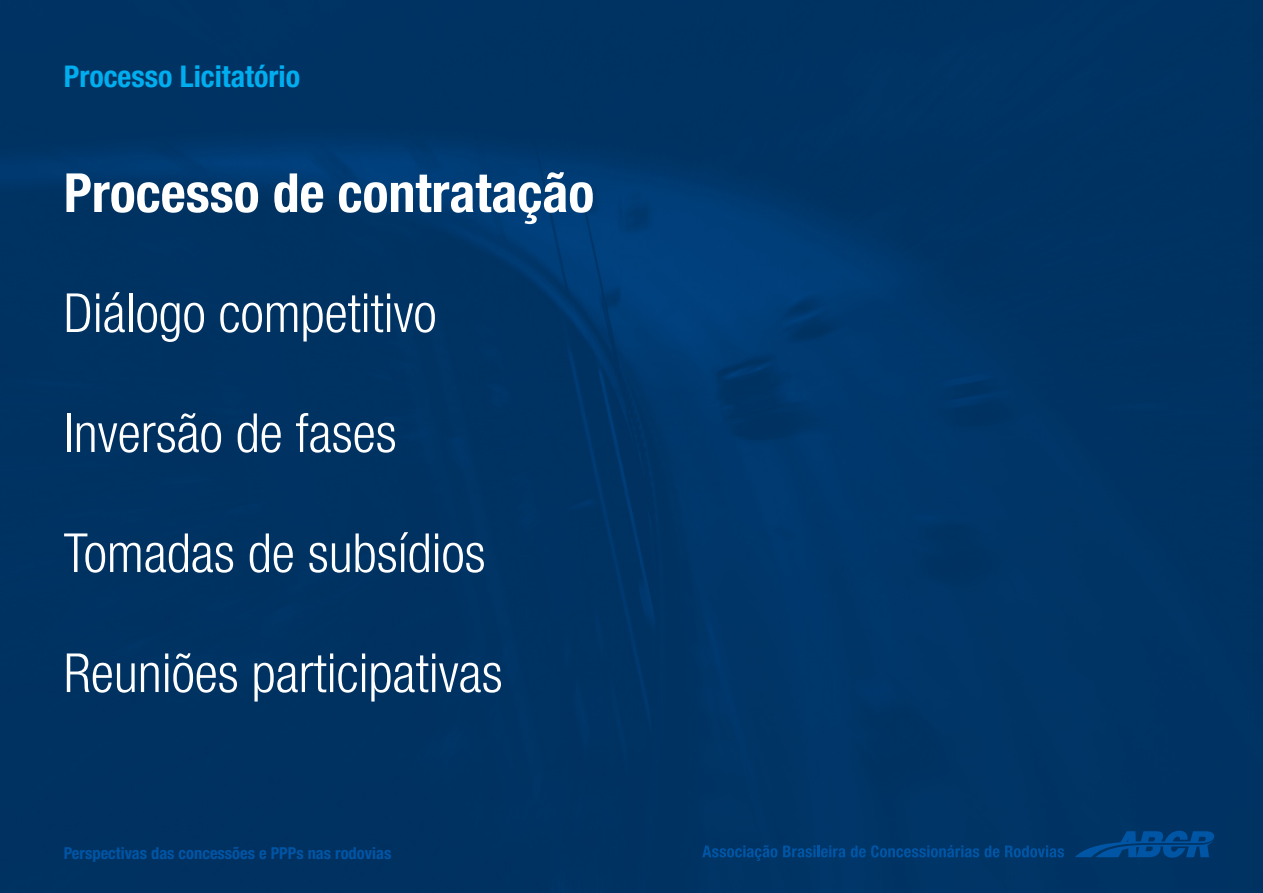
<style>
.page{position:relative;width:1263px;height:893px;background:#fff}
.page>*{position:absolute;margin:0;border:0;box-sizing:border-box;transform-origin:0 0}
.t1{font:300 condensed 54px "Helvetica Neue";color:#fff}
.t2{font:700 condensed 54px "Helvetica Neue";color:#fff}
.t3{font:700 condensed 30px "Helvetica Neue";color:#00aeef}
.t4{font:700 condensed 16.5px "Helvetica Neue";color:#0155a5}
</style>
<div class="page">
<img style="left:0;top:0;width:1263px;height:893px">
<svg style="left:702px;top:845px;width:75px;height:16px"></svg>
<svg style="left:783px;top:845px;width:62px;height:12px"></svg>
<svg style="left:851px;top:845px;width:148px;height:12px;background:#00417f"></svg>
<svg style="left:1005px;top:845px;width:59px;height:12px"></svg>
<svg style="left:1075px;top:831px;width:139px;height:27px;background:#004485"></svg>
<p class="t3" style="left:64px;top:58px;width:238px">Processo Licitatório</p>
<p class="t2" style="left:64px;top:160px;width:532px">Processo de contratação</p>
<p class="t1" style="left:64px;top:282px;width:374px">Diálogo competitivo</p>
<p class="t1" style="left:64px;top:402px;width:334px">Inversão de fases</p>
<p class="t1" style="left:64px;top:522px;width:423px">Tomadas de subsídios</p>
<p class="t1" style="left:64px;top:642px;width:440px">Reuniões participativas</p>
<p class="t4" style="left:64px;top:843px;width:329px">Perspectivas das concessões e PPPs nas rodovias</p>
</div>
